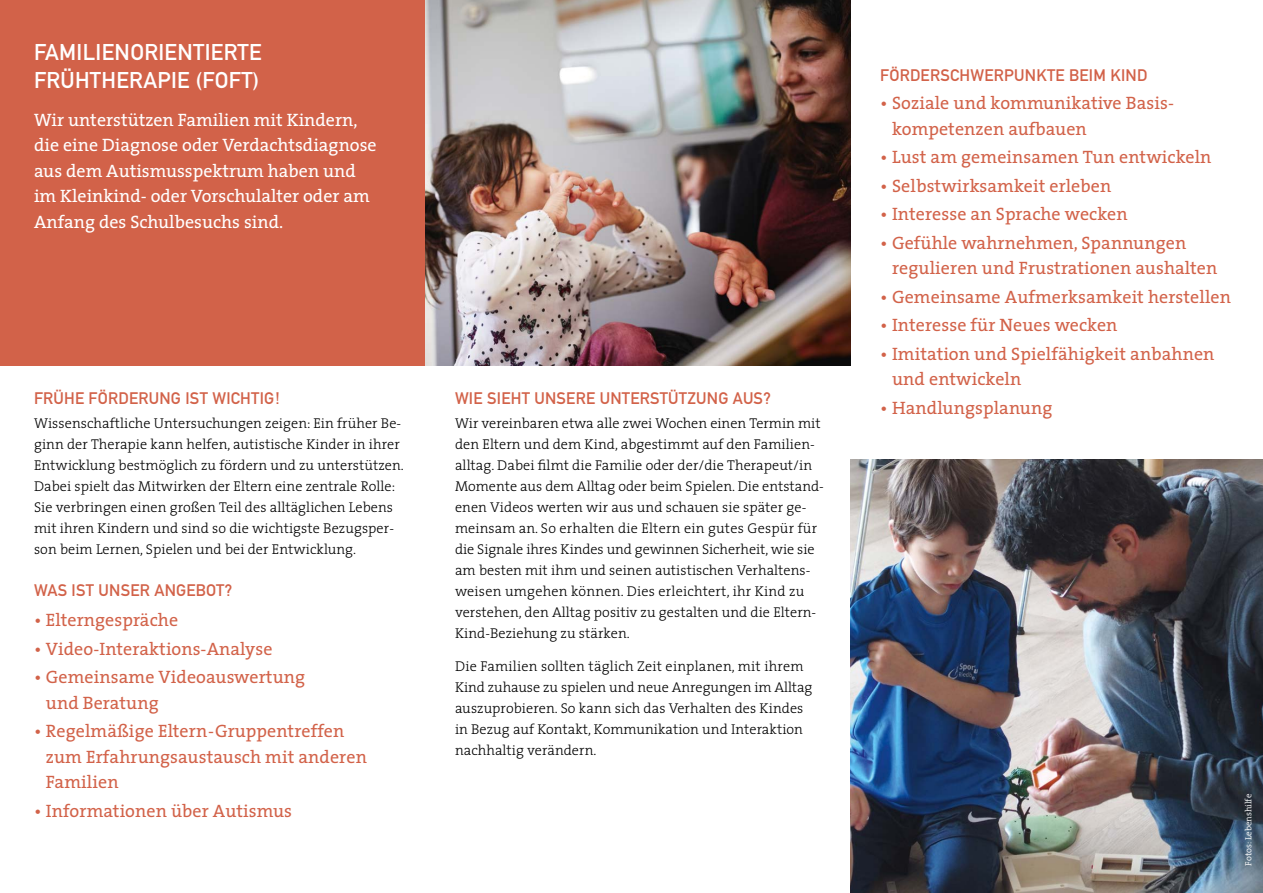
<style>
.page{position:relative;width:1263px;height:893px;background:#fff}
.page>*{position:absolute;margin:0;border:0;box-sizing:border-box;transform-origin:0 0}
.t1{font:22.5px/28.5px "DIN Mittelschrift";letter-spacing:.015em;color:#fff}
.t2{font:18px/25.5px "The Serif";letter-spacing:.005em;color:#d26249}
.t3{font:18px/25.5px "The Serif";color:#fff}
.t4{font:16.5px "DIN Mittelschrift";letter-spacing:.015em;color:#d26249}
.t5{font:300 14.25px/21px "The Serif";letter-spacing:.005em;color:#000}
.t6{font:300 9px "The Serif";color:#fff}
</style>
<div class="page">
<div style="left:0;top:0;width:425px;height:366px;background:#d26249"></div>
<img style="left:850px;top:459px;width:413px;height:434px">
<img style="left:425px;top:0;width:425px;height:366px">
<h1 class="t1" style="left:34px;top:38px;width:229px">FAMILIENORIENTIERTE<br>FRÜHTHERAPIE (FOFT)</h1>
<p class="t3" style="left:34px;top:107px;width:344px">Wir unterstützen Familien mit Kindern, die eine Diagnose oder Verdachtsdiagnose aus dem Autismusspektrum haben und im Kleinkind- oder Vorschulalter oder am Anfang des Schulbesuchs sind.</p>
<p class="t4" style="left:34px;top:388px;width:247px">FRÜHE FÖRDERUNG IST WICHTIG!</p>
<p class="t5" style="left:34px;top:412px;width:371px">Wissenschaftliche Untersuchungen zeigen: Ein früher Be&shy;ginn der Therapie kann helfen, autistische Kinder in ihrer Entwicklung bestmöglich zu fördern und zu unterstützen.<br>Dabei spielt das Mitwirken der Eltern eine zentrale Rolle:<br>Sie verbringen einen großen Teil des alltäglichen Lebens mit ihren Kindern und sind so die wichtigste Bezugsper&shy;son beim Lernen, Spielen und bei der Entwicklung.</p>
<p class="t4" style="left:34px;top:580px;width:200px">WAS IST UNSER ANGEBOT?</p>
<p class="t2" style="left:34px;top:607px;width:146px">• Elterngespräche</p>
<p class="t2" style="left:34px;top:635px;width:240px">• Video-Interaktions-Analyse</p>
<p class="t2" style="left:46px;top:664px;width:261px;text-indent:-12px">• Gemeinsame Videoauswertung und Beratung</p>
<p class="t2" style="left:46px;top:718px;width:323px;text-indent:-12px">• Regelmäßige Eltern-Gruppentreffen zum Erfahrungsaustausch mit anderen<br>Familien</p>
<p class="t2" style="left:34px;top:797px;width:260px">• Informationen über Autismus</p>
<p class="t4" style="left:455px;top:388px;width:317px">WIE SIEHT UNSERE UNTERSTÜTZUNG AUS?</p>
<p class="t5" style="left:455px;top:412px;width:370px">Wir vereinbaren etwa alle zwei Wochen einen Termin mit den Eltern und dem Kind, abgestimmt auf den Familien&shy;alltag. Dabei filmt die Familie oder der/die Therapeut/in Momente aus dem Alltag oder beim Spielen. Die entstand&shy;enen Videos werten wir aus und schauen sie später ge&shy;meinsam an. So erhalten die Eltern ein gutes Gespür für die Signale ihres Kindes und gewinnen Sicherheit, wie sie am besten mit ihm und seinen autistischen Verhaltens&shy;weisen umgehen können. Dies erleichtert, ihr Kind zu verstehen, den Alltag positiv zu gestalten und die Eltern-Kind-Beziehung zu stärken.</p>
<p class="t5" style="left:455px;top:655px;width:359px">Die Familien sollten täglich Zeit einplanen, mit ihrem Kind zuhause zu spielen und neue Anregungen im Alltag auszuprobieren. So kann sich das Verhalten des Kindes in Bezug auf Kontakt, Kommunikation und Interaktion nachhaltig verändern.</p>
<p class="t4" style="left:880px;top:65px;width:269px">FÖRDERSCHWERPUNKTE BEIM KIND</p>
<p class="t2" style="left:892px;top:90px;width:283px;text-indent:-12px">• Soziale und kommunikative Basis&shy;kompetenzen aufbauen</p>
<p class="t2" style="left:880px;top:144px;width:333px">• Lust am gemeinsamen Tun entwickeln</p>
<p class="t2" style="left:880px;top:172px;width:233px">• Selbstwirksamkeit erleben</p>
<p class="t2" style="left:880px;top:201px;width:249px">• Interesse an Sprache wecken</p>
<p class="t2" style="left:892px;top:229px;width:327px;text-indent:-12px">• Gefühle wahrnehmen, Spannungen regulieren und Frustrationen aushalten</p>
<p class="t2" style="left:880px;top:283px;width:352px">• Gemeinsame Aufmerksamkeit herstellen</p>
<p class="t2" style="left:880px;top:312px;width:239px">• Interesse für Neues wecken</p>
<p class="t2" style="left:892px;top:340px;width:324px;text-indent:-12px">• Imitation und Spielfähigkeit anbahnen und entwickeln</p>
<p class="t2" style="left:880px;top:394px;width:174px">• Handlungsplanung</p>
<p class="t6" style="left:1241px;top:865px;width:73px;rotate:-90deg">Fotos: Lebenshilfe</p>
</div>
